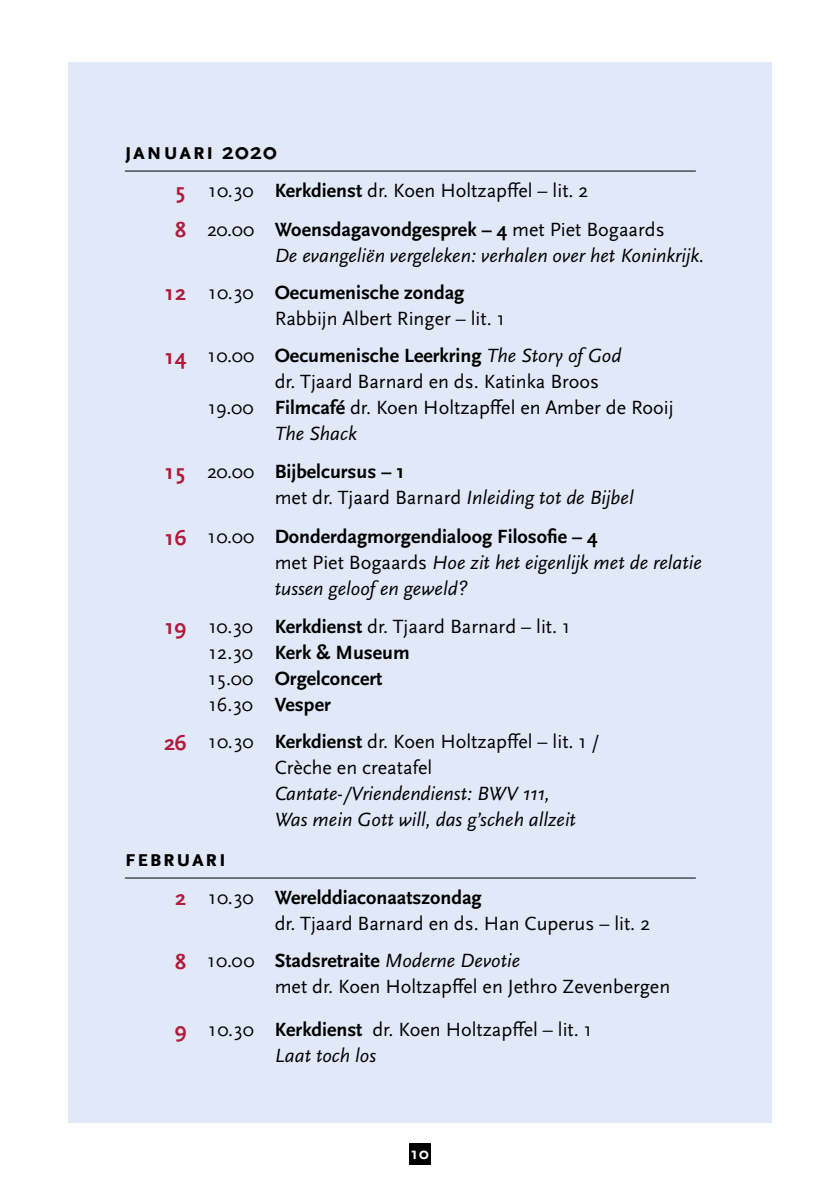
<style>
.page{position:relative;width:840px;height:1191px;background:#fff}
.page>*{position:absolute;margin:0;border:0;box-sizing:border-box;transform-origin:0 0}
.t1{font:700 24px "Scala Sans OT";letter-spacing:.05em;color:#000}
.t2{font:20px/26px "Scala Sans OT";color:#000}
.t3{font:italic 20px/26px "Scala Sans OT";color:#000}
.t4{font:700 20px/26px "Scala Sans OT";color:#000}
.t5{font:700 17px "Scala Sans OT";color:#fff}
.s1{font-weight:700;font-size:22px;color:#b11a39}
.s2{font-weight:700}
.s3{font-weight:700;font-style:normal;font-size:22px;color:#b11a39}
.s4{font-style:normal}
.s5{font-weight:700;font-style:normal}
.s6{font-style:italic}
.s7{font-weight:400}
</style>
<div class="page">
<div style="left:68px;top:62px;width:703px;height:1061px;background:#e1e9f8"></div>
<div style="left:409px;top:1143px;width:21px;height:21px;background:#000"></div>
<hr style="left:125px;top:171px;width:570px;height:1px;background:#000">
<hr style="left:125px;top:877px;width:570px;height:1px;background:#000">
<p class="t1" style="left:125px;top:138px;width:153px">januari 2020</p>
<p class="t2" style="left:175px;top:171px;width:490px;line-height:38.8px"><span class="s1">5</span> 10.30 <span class="s2">Kerkdienst</span> dr. Koen Holtzapffel – lit. 2<br><span class="s1">8</span> 20.00 <span class="s2">Woensdagavondgesprek – 4</span> met Piet Bogaards</p>
<p class="t3" style="left:164px;top:237px;width:541px;line-height:37.4px;text-indent:111px">De evangeliën vergeleken: verhalen over het Koninkrijk.<br><span class="s3">12</span> <span class="s4">10.30</span> <span class="s5">Oecumenische zondag</span></p>
<p class="t2" style="left:274px;top:306px;width:231px">Rabbijn Albert Ringer – lit. 1</p>
<p class="t2" style="left:164px;top:343px;width:91px"><span class="s1">14</span> 10.00</p>
<p class="t2" style="left:207px;top:395px;width:47px">19.00</p>
<p class="t2" style="left:274px;top:343px;width:400px"><span class="s2">Oecumenische Leerkring</span> <span class="s6">The Story of God<br></span>dr. Tjaard Barnard en ds. Katinka Broos <span class="s2">Filmcafé</span> dr. Koen Holtzapffel en Amber de Rooij <span class="s6">The Shack</span></p>
<p class="t2" style="left:274px;top:459px;width:360px;text-indent:-111px"><span class="s1">15</span> 20.00 <span class="s2">Bijbelcursus – 1<br></span>met dr. Tjaard Barnard <span class="s6">Inleiding tot de Bijbel</span></p>
<p class="t3" style="left:274px;top:524px;width:428px;text-indent:-111px"><span class="s3">16</span> <span class="s4">10.00</span> <span class="s5">Donderdagmorgendialoog Filosofie – 4<br></span><span class="s4">met Piet Bogaards</span> Hoe zit het eigenlijk met de relatie tussen geloof en geweld?</p>
<p class="t2" style="left:208px;top:613px;width:47px;text-align:justify;text-indent:-44px"><span class="s1">19</span> 10.30<br>12.30<br>15.00<br>16.30</p>
<p class="t4" style="left:274px;top:613px;width:296px">Kerkdienst <span class="s7">dr. Tjaard Barnard – lit. 1<br></span>Kerk &amp; Museum<br>Orgelconcert<br>Vesper</p>
<p class="t2" style="left:274px;top:729px;width:326px;text-indent:-111px"><span class="s1">26</span> 10.30 <span class="s2">Kerkdienst</span> dr. Koen Holtzapffel – lit. 1 /<br>Crèche en creatafel</p>
<p class="t3" style="left:274px;top:781px;width:302px">Cantate-/Vriendendienst: BWV 111,<br>Was mein Gott will, das g’scheh allzeit</p>
<p class="t1" style="left:125px;top:845px;width:103px">februari</p>
<p class="t2" style="left:274px;top:884px;width:377px;text-indent:-99px"><span class="s1">2</span> 10.30 <span class="s2">Werelddiaconaatszondag<br></span>dr. Tjaard Barnard en ds. Han Cuperus – lit. 2</p>
<p class="t2" style="left:274px;top:948px;width:397px;text-indent:-99px"><span class="s1">8</span> 10.00 <span class="s2">Stadsretraite</span> <span class="s6">Moderne Devotie<br></span>met dr. Koen Holtzapffel en Jethro Zevenbergen</p>
<p class="t2" style="left:275px;top:1016px;width:318px;text-indent:-99px"><span class="s1">9</span> 10.30 <span class="s2">Kerkdienst</span> dr. Koen Holtzapffel – lit. 1<br><span class="s6">Laat toch los</span></p>
<p class="t5" style="left:411px;top:1143px;width:19px">10</p>
</div>
